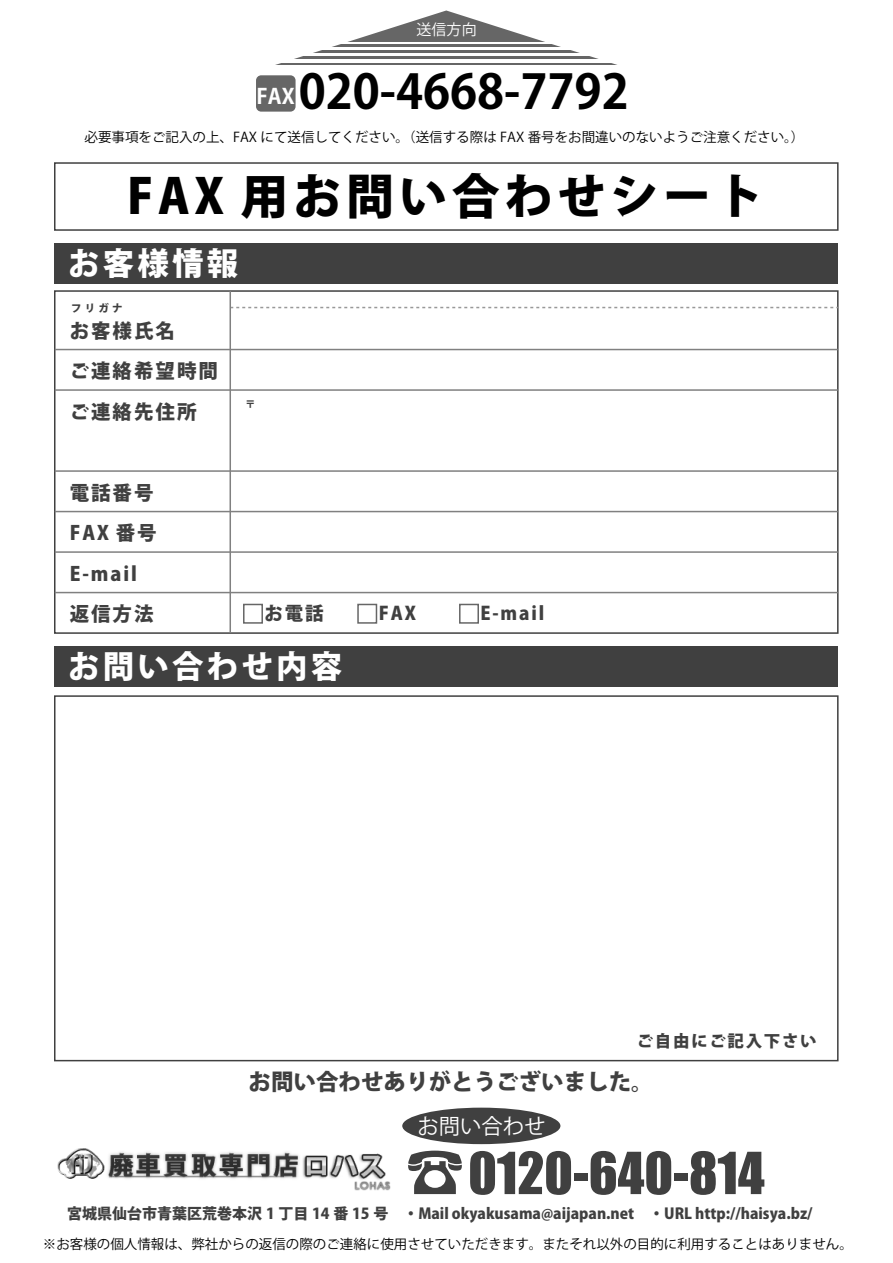
<style>
.page{position:relative;width:893px;height:1263px;background:#fff}
.page>*{position:absolute;margin:0;border:0;box-sizing:border-box;transform-origin:0 0}
.t1{font:53.55px "Impact";color:#404040}
.t2{font:800 48px "Koz Go Pro";letter-spacing:.1em;color:#000}
.t3{font:700 47.25px "Koz Go Pro";color:#000}
.t4{font:800 31.5px "Koz Go Pro";letter-spacing:.1em;color:#fff}
.t5{font:800 22.5px "Koz Go Pro";color:#404040}
.t6{font:21.3px "Shin Go Pro Bold 90 ms RKSJ H";color:#fff}
.t7{font:700 21px "Koz Go Pro";color:#fff}
.t8{font:800 19.5px/40.5px "Koz Go Pro";letter-spacing:.1em;color:#404040}
.t9{font:800 18.45px "Koz Go Pro";letter-spacing:.1em;color:#404040}
.t10{font:800 16.5px "Koz Go Pro";letter-spacing:.1em;color:#404040}
.t11{font:800 15px "Koz Go Pro";color:#404040}
.t12{font:15px "Shin Go Pro Bold 90 ms RKSJ H";color:#fff}
.t13{font:13.5px "Shin Go Pro Regular 90 ms RKSJ H";color:#000}
.t14{font:13.5px "Jun 101 Pro Light 90 ms RKSJ H";color:#000}
.t15{font:800 10.5px "Koz Go Pro";color:#404040}
</style>
<div class="page">
<svg style="left:275px;top:11px;width:342px;height:54px"></svg>
<hr style="left:253px;top:59px;width:387px;height:3px;background:#fff">
<hr style="left:253px;top:53px;width:387px;height:3px;background:#fff">
<hr style="left:253px;top:48px;width:387px;height:2px;background:#fff">
<hr style="left:253px;top:42px;width:387px;height:2px;background:#fff">
<div style="left:256px;top:75px;width:40px;height:37px;background:#666;border-radius:5px"></div>
<div style="left:54px;top:162px;width:784px;height:69px;border:2px solid #404040"></div>
<div style="left:55px;top:243px;width:783px;height:41px;background:#404040"></div>
<div style="left:55px;top:646px;width:783px;height:41px;background:#404040"></div>
<div style="left:54px;top:695px;width:784px;height:366px;border:2px solid #404040"></div>
<div style="left:402px;top:1108px;width:158px;height:36px;background:#404040;border-radius:50%"></div>
<div style="left:54px;top:290px;width:784px;height:344px;border:2px solid #404040"></div>
<hr style="left:55px;top:349px;width:783px;height:1px;background:#808080">
<svg style="left:231px;top:307px;width:607px;height:1px"></svg>
<hr style="left:230px;top:291px;width:1px;height:342px;background:#808080">
<hr style="left:55px;top:389px;width:783px;height:2px;background:#808080">
<hr style="left:55px;top:551px;width:783px;height:2px;background:#808080">
<hr style="left:55px;top:511px;width:783px;height:1px;background:#808080">
<hr style="left:55px;top:470px;width:783px;height:2px;background:#808080">
<hr style="left:55px;top:592px;width:783px;height:1px;background:#808080">
<div style="left:243px;top:604px;width:20px;height:20px;border:2px solid #666"></div>
<div style="left:357px;top:604px;width:20px;height:20px;border:2px solid #666"></div>
<div style="left:459px;top:604px;width:20px;height:20px;border:2px solid #666"></div>
<svg style="left:408px;top:1150px;width:54px;height:44px"></svg>
<img style="left:57px;top:1148px;width:334px;height:43px">
<p class="t12" style="left:417px;top:21px;width:62px">送信方向</p>
<h3 class="t3" style="left:299px;top:62px;width:332px">020-4668-7792</h3>
<p class="t14" style="left:85px;top:129px;width:721px">必要事項をご記入の上、FAX にて送信してください。（送信する際は FAX 番号をお間違いのないようご注意ください。）</p>
<h2 class="t2" style="left:127px;top:165px;width:638px">FAX 用お問い合わせシート</h2>
<h3 class="t4" style="left:68px;top:242px;width:172px">お客様情報</h3>
<h3 class="t7" style="left:256px;top:82px;width:40px">FAX</h3>
<p class="t15" style="left:71px;top:301px;width:53px">フリガナ</p>
<h3 class="t8" style="left:70px;top:311px;width:107px">お客様氏名</h3>
<h3 class="t8" style="left:70px;top:352px;width:150px">ご連絡希望時間ご連絡先住所</h3>
<h3 class="t8" style="left:70px;top:473px;width:89px">電話番号<br>FAX 番号<br>E-mail返信方法</h3>
<p class="t15" style="left:245px;top:397px;width:12px">〒</p>
<p class="t9" style="left:265px;top:601px;width:61px">お電話</p>
<p class="t9" style="left:379px;top:601px;width:39px">FAX</p>
<p class="t9" style="left:481px;top:601px;width:65px">E-mail</p>
<h3 class="t4" style="left:68px;top:646px;width:276px">お問い合わせ内容</h3>
<p class="t10" style="left:637px;top:1030px;width:181px">ご自由にご記入下さい</p>
<h3 class="t5" style="left:249px;top:1067px;width:406px">お問い合わせありがとうございました。</h3>
<h3 class="t6" style="left:417px;top:1114px;width:129px">お問い合わせ</h3>
<h1 class="t1" style="left:468px;top:1131px;width:298px">0120-640-814</h1>
<p class="t11" style="left:67px;top:1204px;width:747px">宮城県仙台市青葉区荒巻本沢 1 丁目 14 番 15 号　・Mail okyakusama@aijapan.net　・URL http://haisya.bz/</p>
<p class="t13" style="left:43px;top:1236px;width:811px">※お客様の個人情報は、弊社からの返信の際のご連絡に使用させていただきます。またそれ以外の目的に利用することはありません。</p>
</div>
